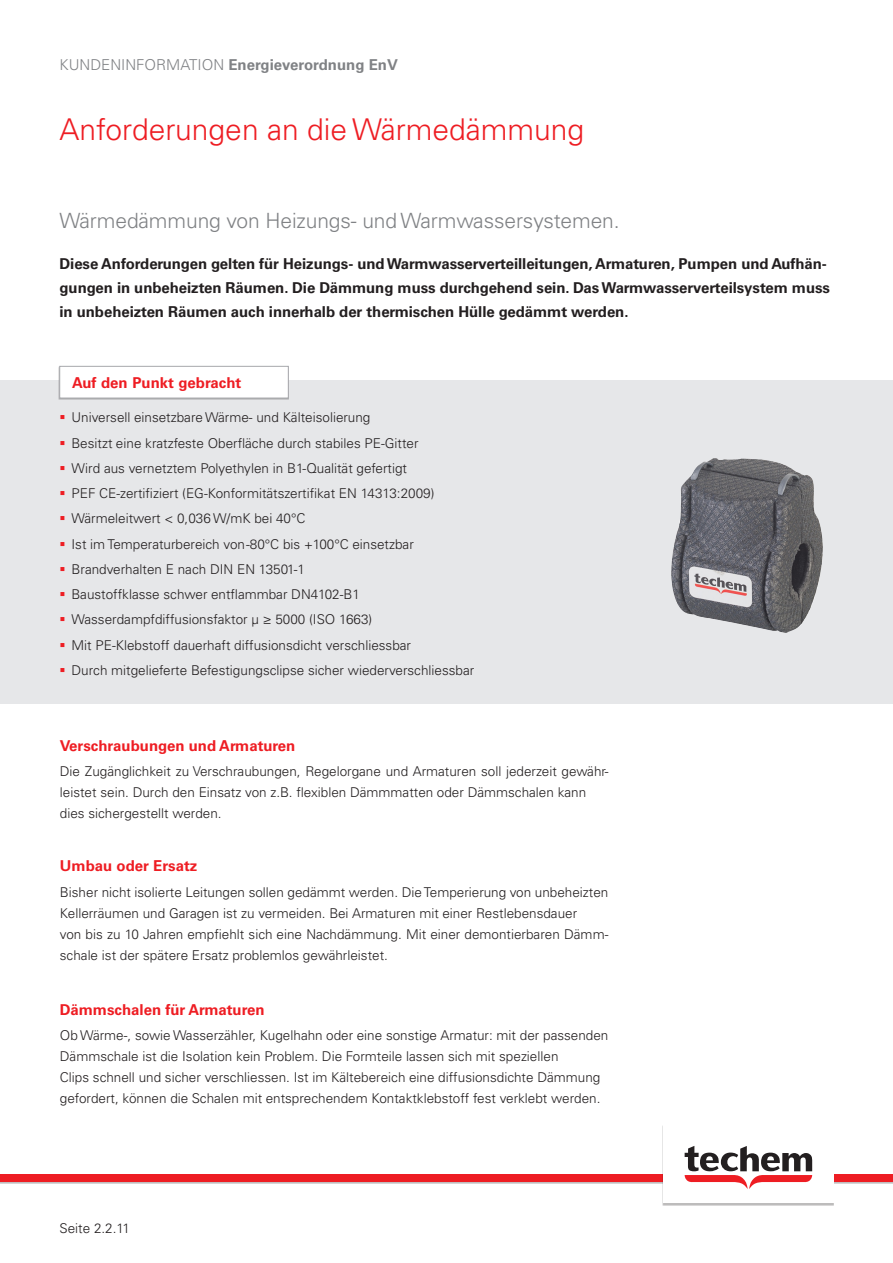
<style>
.page{position:relative;width:893px;height:1263px;background:#fff}
.page>*{position:absolute;margin:0;border:0;box-sizing:border-box;transform-origin:0 0}
.t1{font:300 30px "Univers LT Pro 45";color:#ee1d23}
.t2{font:300 21px "Univers LT Pro 45";letter-spacing:-.005em;color:#808285}
.t3{font:700 15px/24px "Univers LT Pro 65";letter-spacing:-.005em;color:#231f20}
.t4{font:700 15px "Univers LT Pro 65";color:#ee1d23}
.t5{font:700 15px "Univers LT Pro 65";color:#808285}
.t6{font:300 13.5px/21px "Univers LT Pro 45";color:#231f20}
.s1{font-family:"Univers LT Pro 45";font-weight:300}
.s2{color:#ee1d23}
</style>
<div class="page">
<div style="left:0;top:1175px;width:893px;height:9px;background:#bfbdbe"></div>
<div style="left:0;top:1175px;width:893px;height:7px;background:#ee1d23"></div>
<div style="left:662px;top:1125px;width:172px;height:80px;background:#bdbcbc"></div>
<div style="left:663px;top:1124px;width:170px;height:79px;background:#fff"></div>
<svg style="left:685px;top:1146px;width:127px;height:43px"></svg>
<div style="left:0;top:380px;width:893px;height:324px;background:#e6e7e9"></div>
<img style="left:671px;top:458px;width:152px;height:175px">
<div style="left:59px;top:367px;width:230px;height:33px;background:#aaabad"></div>
<div style="left:60px;top:366px;width:228px;height:32px;background:#fff;border:1px solid #a8a9ad"></div>
<p class="t5" style="left:60px;top:56px;width:340px"><span class="s1">KUNDENINFORMATION</span> Energieverordnung EnV</p>
<p class="t1" style="left:60px;top:111px;width:526px">Anforderungen an die Wärmedämmung</p>
<p class="t2" style="left:60px;top:208px;width:562px">Wärmedämmung von Heizungs- und Warmwassersystemen.</p>
<p class="t3" style="left:60px;top:252px;width:772px">Diese Anforderungen gelten für Heizungs- und Warmwasserverteilleitungen, Armaturen, Pumpen und Aufhän&shy;gungen in unbeheizten Räumen. Die Dämmung muss durchgehend sein. Das Warmwasserverteilsystem muss in unbeheizten Räumen auch innerhalb der thermischen Hülle gedämmt werden.</p>
<p class="t4" style="left:72px;top:373px;width:171px">Auf den Punkt gebracht</p>
<p class="t6" style="left:60px;top:407px;width:312px"><span class="s2">▪</span> Universell einsetzbare Wärme- und Kälteisolierung</p>
<p class="t6" style="left:60px;top:432px;width:360px"><span class="s2">▪</span> Besitzt eine kratzfeste Oberfläche durch stabiles PE-Gitter</p>
<p class="t6" style="left:60px;top:457px;width:349px"><span class="s2">▪</span> Wird aus vernetztem Polyethylen in B1-Qualität gefertigt</p>
<p class="t6" style="left:60px;top:483px;width:376px"><span class="s2">▪</span> PEF CE-zertifiziert (EG-Konformitätszertifikat EN 14313:2009)</p>
<p class="t6" style="left:60px;top:508px;width:248px"><span class="s2">▪</span> Wärmeleitwert &lt; 0,036 W/mK bei 40°C</p>
<p class="t6" style="left:60px;top:533px;width:356px"><span class="s2">▪</span> Ist im Temperaturbereich von -80°C bis +100°C einsetzbar</p>
<p class="t6" style="left:60px;top:558px;width:247px"><span class="s2">▪</span> Brandverhalten E nach DIN EN 13501-1</p>
<p class="t6" style="left:60px;top:584px;width:302px"><span class="s2">▪</span> Baustoffklasse schwer entflammbar DN4102-B1</p>
<p class="t6" style="left:60px;top:609px;width:314px"><span class="s2">▪</span> Wasserdampfdiffusionsfaktor μ ≥ 5000 (ISO 1663)</p>
<p class="t6" style="left:60px;top:634px;width:353px"><span class="s2">▪</span> Mit PE-Klebstoff dauerhaft diffusionsdicht verschliessbar</p>
<p class="t6" style="left:60px;top:659px;width:416px"><span class="s2">▪</span> Durch mitgelieferte Befestigungsclipse sicher wiederverschliessbar</p>
<p class="t4" style="left:60px;top:737px;width:237px">Verschraubungen und Armaturen</p>
<p class="t6" style="left:60px;top:761px;width:550px">Die Zugänglichkeit zu Verschraubungen, Regelorgane und Armaturen soll jederzeit gewähr&shy;leistet sein. Durch den Einsatz von z.B. flexiblen Dämmmatten oder Dämmschalen kann</p>
<p class="t6" style="left:60px;top:803px;width:163px">dies sichergestellt werden.</p>
<p class="t4" style="left:60px;top:857px;width:139px">Umbau oder Ersatz</p>
<p class="t6" style="left:60px;top:881px;width:550px">Bisher nicht isolierte Leitungen sollen gedämmt werden. Die Temperierung von unbeheizten</p>
<p class="t6" style="left:60px;top:902px;width:519px">Kellerräumen und Garagen ist zu vermeiden. Bei Armaturen mit einer Restlebensdauer</p>
<p class="t6" style="left:60px;top:923px;width:550px">von bis zu 10 Jahren empfiehlt sich eine Nachdämmung. Mit einer demontierbaren Dämm&shy;schale ist der spätere Ersatz problemlos gewährleistet.</p>
<p class="t4" style="left:60px;top:1001px;width:206px">Dämmschalen für Armaturen</p>
<p class="t6" style="left:60px;top:1025px;width:550px">Ob Wärme-, sowie Wasserzähler, Kugelhahn oder eine sonstige Armatur: mit der passenden</p>
<p class="t6" style="left:60px;top:1046px;width:500px">Dämmschale ist die Isolation kein Problem. Die Formteile lassen sich mit speziellen</p>
<p class="t6" style="left:60px;top:1067px;width:542px">Clips schnell und sicher verschliessen. Ist im Kältebereich eine diffusionsdichte Dämmung</p>
<p class="t6" style="left:60px;top:1088px;width:542px">gefordert, können die Schalen mit entsprechendem Kontaktklebstoff fest verklebt werden.</p>
<p class="t6" style="left:60px;top:1218px;width:72px">Seite 2.2.11</p>
</div>
